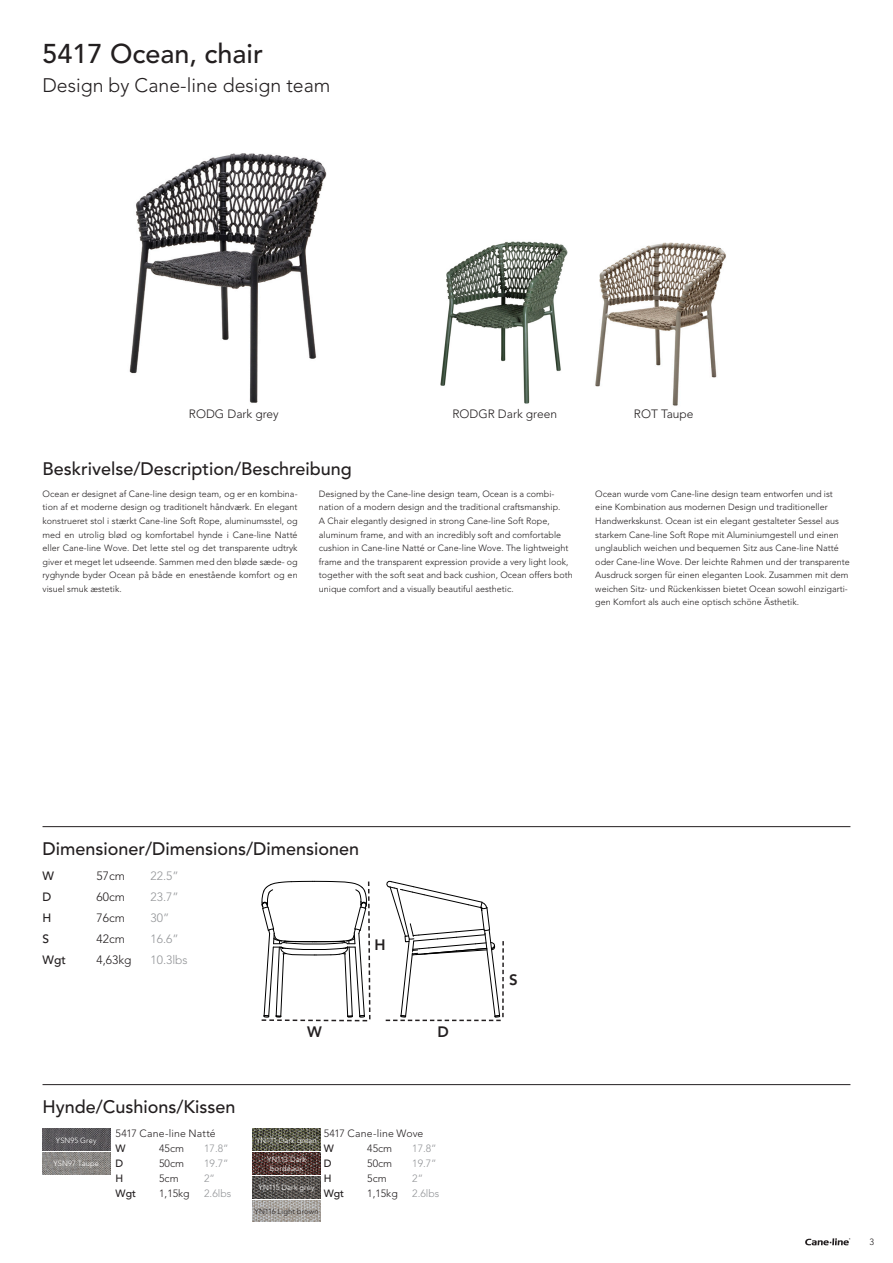
<style>
.page{position:relative;width:893px;height:1263px;background:#fff}
.page>*{position:absolute;margin:0;border:0;box-sizing:border-box;transform-origin:0 0}
.t1{font:500 27px "Avenir LT Pro";color:#231f20}
.t2{font:300 19.5px "Avenir LT Pro";color:#231f20}
.t3{font:500 18px "Avenir LT Pro";color:#231f20}
.t4{font:800 15px "Avenir LT Pro";color:#231f20}
.t5{font:300 12px "Avenir LT Pro";color:#231f20}
.t6{font:300 12px "Avenir LT Pro";color:#939598}
.t7{font:500 12px "Avenir LT Pro";color:#231f20}
.t8{font:300 10.5px "Avenir LT Pro";color:#231f20}
.t9{font:300 10.5px "Avenir LT Pro";color:#939598}
.t10{font:500 10.5px "Avenir LT Pro";color:#231f20}
.t11{font:300 9px/13.5px "Avenir LT Pro";color:#231f20}
.t12{font:300 7.5px/9px "Avenir LT Pro";letter-spacing:.015em;color:#fff;text-align:center}
.t13{font:300 7.5px "Avenir LT Pro";letter-spacing:.02em;color:#231f20}
</style>
<div class="page">
<hr style="left:43px;top:826px;width:807px;height:1px;background:#231f20">
<hr style="left:43px;top:1084px;width:807px;height:1px;background:#231f20">
<img style="left:129px;top:153px;width:198px;height:250px">
<img style="left:440px;top:241px;width:286px;height:165px">
<img style="left:43px;top:1129px;width:67px;height:45px">
<img style="left:253px;top:1129px;width:67px;height:45px">
<svg style="left:261px;top:880px;width:243px;height:142px"></svg>
<img style="left:253px;top:1176px;width:67px;height:22px">
<img style="left:253px;top:1200px;width:67px;height:22px">
<svg style="left:805px;top:1238px;width:45px;height:7px"></svg>
<p class="t1" style="left:43px;top:38px;width:222px">5417 Ocean, chair</p>
<p class="t2" style="left:43px;top:73px;width:289px">Design by Cane-line design team</p>
<p class="t5" style="left:189px;top:406px;width:91px">RODG Dark grey</p>
<p class="t5" style="left:452px;top:406px;width:106px">RODGR Dark green</p>
<h3 class="t3" style="left:43px;top:458px;width:311px">Beskrivelse/Description/Beschreibung</h3>
<p class="t5" style="left:634px;top:406px;width:61px">ROT Taupe</p>
<p class="t11" style="left:43px;top:487px;width:257px;text-align:justify">Ocean er designet af Cane-line design team, og er en kombina&shy;tion af et moderne design og traditionelt håndværk. En elegant konstrueret stol i stærkt Cane-line Soft Rope, aluminumsstel, og med en utrolig blød og komfortabel hynde i Cane-line Natté eller Cane-line Wove. Det lette stel og det transparente udtryk giver et meget let udseende. Sammen med den bløde sæde- og ryghynde byder Ocean på både en enestående komfort og en visuel smuk æstetik.</p>
<p class="t11" style="left:319px;top:487px;width:255px">Designed by the Cane-line design team, Ocean is a combi&shy;nation of a modern design and the traditional craftsmanship.<br>A Chair elegantly designed in strong Cane-line Soft Rope, aluminum frame, and with an incredibly soft and comfortable cushion in Cane-line Natté or Cane-line Wove. The lightweight frame and the transparent expression provide a very light look, together with the soft seat and back cushion, Ocean offers both unique comfort and a visually beautiful aesthetic.</p>
<p class="t11" style="left:595px;top:487px;width:256px">Ocean wurde vom Cane-line design team entworfen und ist eine Kombination aus modernen Design und traditioneller Handwerkskunst. Ocean ist ein elegant gestalteter Sessel aus starkem Cane-line Soft Rope mit Aluminiumgestell und einen unglaublich weichen und bequemen Sitz aus Cane-line Natté oder Cane-line Wove. Der leichte Rahmen und der transparente Ausdruck sorgen für einen eleganten Look. Zusammen mit dem weichen Sitz- und Rückenkissen bietet Ocean sowohl einzigarti&shy;gen Komfort als auch eine optisch schöne Ästhetik.</p>
<h3 class="t3" style="left:43px;top:838px;width:318px">Dimensioner/Dimensions/Dimensionen</h3>
<p class="t7" style="left:43px;top:869px;width:13px">W</p>
<p class="t5" style="left:97px;top:869px;width:30px">57cm</p>
<p class="t6" style="left:151px;top:869px;width:30px">22.5”</p>
<p class="t7" style="left:43px;top:890px;width:10px">D</p>
<p class="t5" style="left:97px;top:890px;width:30px">60cm</p>
<p class="t6" style="left:151px;top:890px;width:30px">23.7”</p>
<p class="t7" style="left:43px;top:911px;width:10px">H</p>
<p class="t5" style="left:97px;top:911px;width:30px">76cm</p>
<p class="t6" style="left:151px;top:911px;width:20px">30”</p>
<p class="t7" style="left:43px;top:932px;width:8px">S</p>
<p class="t5" style="left:97px;top:932px;width:30px">42cm</p>
<p class="t6" style="left:151px;top:932px;width:30px">16.6”</p>
<p class="t7" style="left:43px;top:953px;width:25px">Wgt</p>
<p class="t5" style="left:97px;top:953px;width:36px">4,63kg</p>
<p class="t6" style="left:151px;top:953px;width:39px">10.3lbs</p>
<p class="t4" style="left:375px;top:936px;width:13px">H</p>
<p class="t4" style="left:307px;top:1022px;width:16px">W</p>
<p class="t4" style="left:437px;top:1022px;width:13px">D</p>
<p class="t3" style="left:43px;top:1096px;width:195px">Hynde/Cushions/Kissen</p>
<p class="t8" style="left:116px;top:1127px;width:102px">5417 Cane-line Natté</p>
<p class="t10" style="left:116px;top:1142px;width:12px">W</p>
<p class="t8" style="left:159px;top:1142px;width:26px">45cm</p>
<p class="t9" style="left:204px;top:1142px;width:26px">17.8”</p>
<p class="t10" style="left:116px;top:1157px;width:9px">D</p>
<p class="t8" style="left:159px;top:1157px;width:26px">50cm</p>
<p class="t9" style="left:204px;top:1157px;width:26px">19.7”</p>
<p class="t10" style="left:116px;top:1172px;width:9px">H</p>
<p class="t8" style="left:159px;top:1172px;width:21px">5cm</p>
<p class="t9" style="left:204px;top:1172px;width:12px">2”</p>
<p class="t10" style="left:116px;top:1187px;width:22px">Wgt</p>
<p class="t8" style="left:159px;top:1187px;width:32px">1,15kg</p>
<p class="t9" style="left:204px;top:1187px;width:29px">2.6lbs</p>
<p class="t12" style="left:56px;top:1135px;width:42px">YSN95 Grey</p>
<p class="t12" style="left:54px;top:1159px;width:47px">YSN97 Taupe</p>
<p class="t8" style="left:324px;top:1127px;width:101px">5417 Cane-line Wove</p>
<p class="t10" style="left:324px;top:1142px;width:12px">W</p>
<p class="t8" style="left:367px;top:1142px;width:26px">45cm</p>
<p class="t9" style="left:412px;top:1142px;width:26px">17.8”</p>
<p class="t10" style="left:324px;top:1157px;width:9px">D</p>
<p class="t8" style="left:367px;top:1157px;width:26px">50cm</p>
<p class="t9" style="left:412px;top:1157px;width:26px">19.7”</p>
<p class="t10" style="left:324px;top:1172px;width:9px">H</p>
<p class="t8" style="left:367px;top:1172px;width:21px">5cm</p>
<p class="t9" style="left:412px;top:1172px;width:12px">2”</p>
<p class="t10" style="left:324px;top:1187px;width:22px">Wgt</p>
<p class="t8" style="left:367px;top:1187px;width:32px">1,15kg</p>
<p class="t9" style="left:412px;top:1187px;width:29px">2.6lbs</p>
<p class="t12" style="left:256px;top:1135px;width:62px">YN111 Dark green</p>
<p class="t12" style="left:267px;top:1155px;width:41px">YN113 Dark bordeaux</p>
<p class="t13" style="left:255px;top:1207px;width:66px">YN116 Light brown</p>
<p class="t12" style="left:258px;top:1183px;width:58px">YN115 Dark grey</p>
<p class="t4" style="left:509px;top:971px;width:10px">S</p>
<p class="t11" style="left:869px;top:1235px;width:6px">3</p>
</div>
